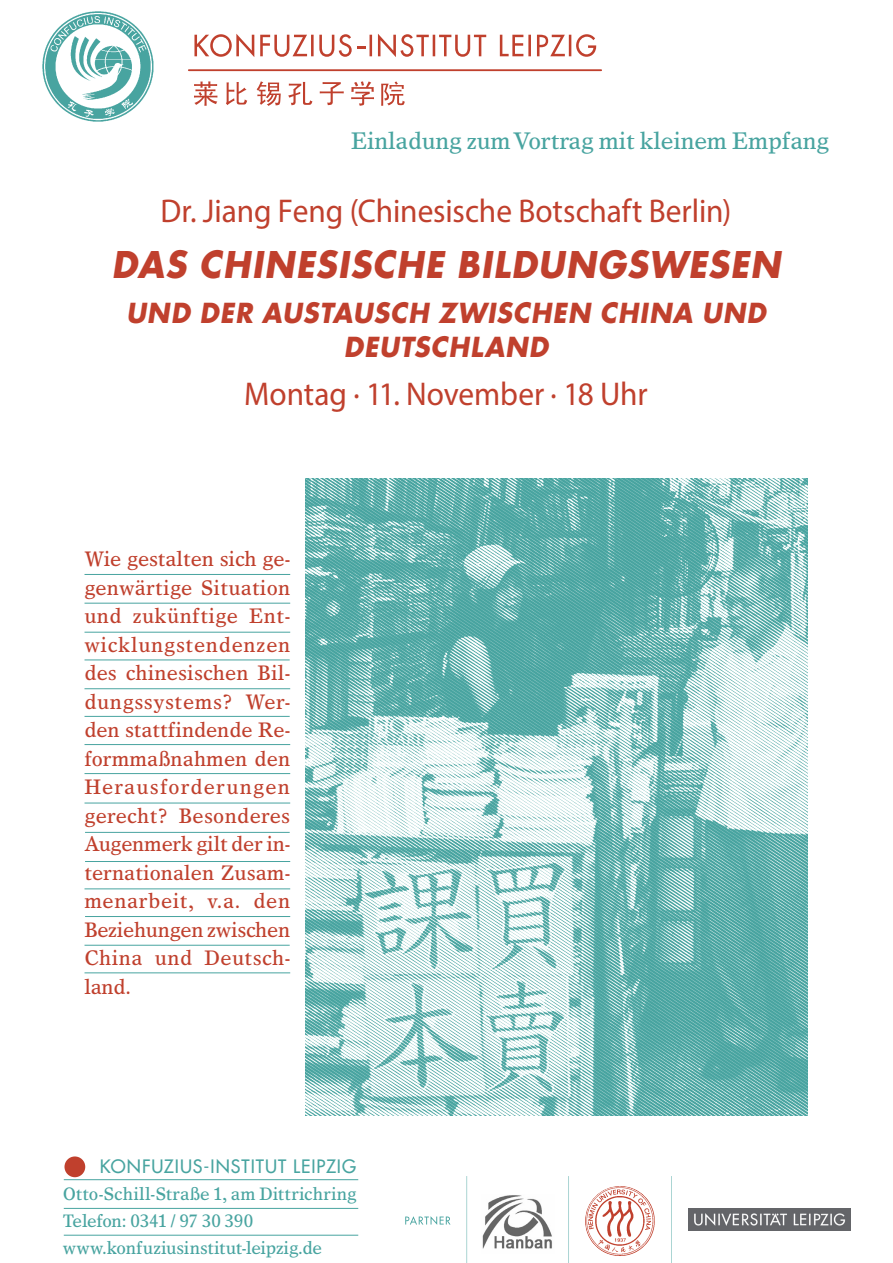
<style>
.page{position:relative;width:893px;height:1263px;background:#fff}
.page>*{position:absolute;margin:0;border:0;box-sizing:border-box;transform-origin:0 0}
.times_europa{font:italic 700 36px "Futura";letter-spacing:.035em;color:#c0402d;scale:.95 1}
.times_europa-2{font:33px "Myriad Pro";letter-spacing:-.005em;color:#c0402d;scale:.95 1}
.times_europa-3{font:italic 700 27px/34.5px "Futura";letter-spacing:.04em;color:#c0402d;text-align:center;scale:.95 1}
.times_europa-4{font:24px "Times Europa";letter-spacing:-.01em;color:#48a4a0;scale:.95 1}
.times_europa-5{font:21px/28.5px "Times Europa";letter-spacing:-.005em;color:#c0402d;text-align:justify;scale:.95 1}
.times_europa-6{font:18px "Times Europa";letter-spacing:-.005em;color:#48a4a0;scale:.95 1}
.times_europa-7{font:18px "Futura";letter-spacing:.055em;color:#48a4a0}
</style>
<div class="page">
<hr style="left:189px;top:69px;width:412px;height:2px;background:#c0402d">
<svg style="left:194px;top:81px;width:23px;height:25px"></svg>
<svg style="left:288px;top:82px;width:24px;height:23px"></svg>
<svg style="left:351px;top:81px;width:23px;height:25px"></svg>
<svg style="left:381px;top:81px;width:24px;height:25px"></svg>
<svg style="left:320px;top:82px;width:24px;height:23px"></svg>
<svg style="left:226px;top:82px;width:21px;height:23px"></svg>
<svg style="left:257px;top:81px;width:24px;height:25px"></svg>
<img style="left:42px;top:11px;width:112px;height:111px">
<svg style="left:194px;top:34px;width:402px;height:23px"></svg>
<img style="left:688px;top:1208px;width:162px;height:23px">
<svg style="left:405px;top:1176px;width:267px;height:87px"></svg>
<hr style="left:85px;top:603px;width:205px;height:1px;background:#48a4a0">
<hr style="left:85px;top:803px;width:205px;height:1px;background:#48a4a0">
<hr style="left:85px;top:773px;width:205px;height:1px;background:#48a4a0">
<hr style="left:85px;top:744px;width:205px;height:1px;background:#48a4a0">
<hr style="left:85px;top:716px;width:205px;height:1px;background:#48a4a0">
<hr style="left:85px;top:688px;width:205px;height:1px;background:#48a4a0">
<hr style="left:85px;top:659px;width:205px;height:1px;background:#48a4a0">
<hr style="left:85px;top:632px;width:205px;height:1px;background:#48a4a0">
<hr style="left:64px;top:1179px;width:294px;height:1px;background:#48a4a0">
<hr style="left:64px;top:1235px;width:294px;height:1px;background:#48a4a0">
<hr style="left:64px;top:1208px;width:294px;height:1px;background:#48a4a0">
<div style="left:64px;top:1156px;width:21px;height:21px;background:#c0402d;border-radius:50%"></div>
<hr style="left:85px;top:574px;width:205px;height:1px;background:#48a4a0">
<hr style="left:85px;top:832px;width:205px;height:1px;background:#48a4a0">
<img style="left:305px;top:478px;width:502px;height:637px">
<hr style="left:85px;top:861px;width:205px;height:1px;background:#48a4a0">
<hr style="left:85px;top:888px;width:205px;height:1px;background:#48a4a0">
<hr style="left:85px;top:916px;width:205px;height:1px;background:#48a4a0">
<hr style="left:85px;top:945px;width:205px;height:1px;background:#48a4a0">
<hr style="left:85px;top:972px;width:205px;height:1px;background:#48a4a0">
<p class="times_europa-4" style="left:351px;top:126px;width:505px">Einladung zum Vortrag mit kleinem Empfang</p>
<p class="times_europa-2" style="left:160px;top:191px;width:603px">Dr. Jiang Feng (Chinesische Botschaft Berlin)</p>
<p class="times_europa" style="left:112px;top:240px;width:705px">DAS CHINESISCHE BILDUNGSWESEN</p>
<p class="times_europa-3" style="left:126px;top:295px;width:675px">UND DER AUSTAUSCH ZWISCHEN CHINA UND<br>DEUTSCHLAND</p>
<p class="times_europa-2" style="left:244px;top:374px;width:426px">Montag · 11. November · 18 Uhr</p>
<p class="times_europa-5" style="left:84px;top:544px;width:218px">Wie gestalten sich ge&shy;genwärtige Situation und zukünftige Ent&shy;wicklungstendenzen des chinesischen Bil&shy;dungssystems? Wer&shy;den stattfindende Re&shy;formmaßnahmen den Herausforderungen gerecht? Besonderes Augenmerk gilt der in&shy;ternationalen Zusam&shy;menarbeit, v.a. den Beziehungen zwischen China und Deutsch&shy;land.</p>
<p class="times_europa-7" style="left:100px;top:1155px;width:258px">KONFUZIUS-INSTITUT LEIPZIG</p>
<p class="times_europa-6" style="left:63px;top:1183px;width:311px">Otto-Schill-Straße 1, am Dittrichring</p>
<p class="times_europa-6" style="left:63px;top:1210px;width:202px">Telefon: 0341 / 97 30 390</p>
<p class="times_europa-6" style="left:63px;top:1237px;width:275px">www.konfuziusinstitut-leipzig.de</p>
</div>
